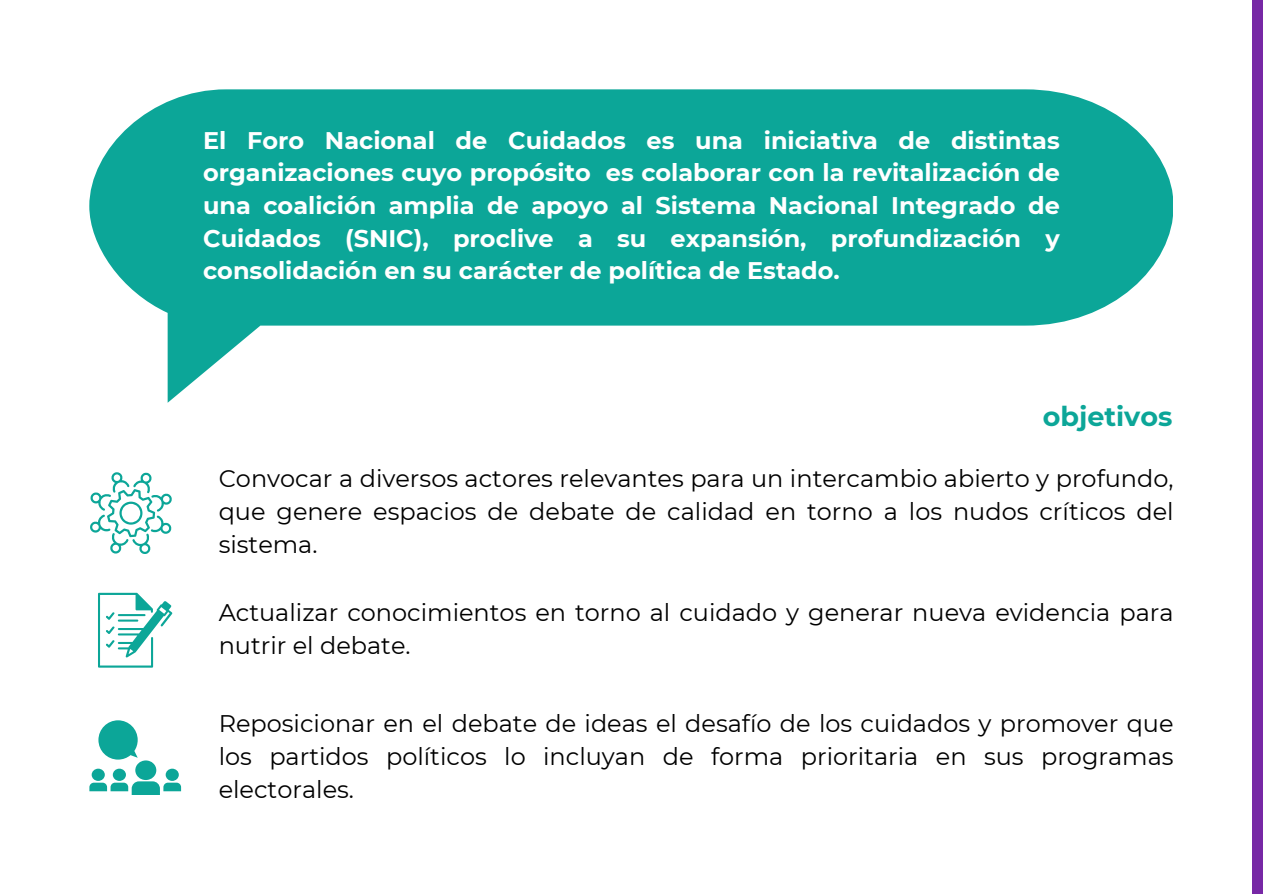
<style>
.page{position:relative;width:1263px;height:894px;background:#fff}
.page>*{position:absolute;margin:0;border:0;box-sizing:border-box;transform-origin:0 0}
.t1{font:700 27px "Montserrat";color:#0ca698}
.t2{font:24px/32.7px "Montserrat";color:#000;text-align:justify}
.t3{font:700 24px/32.7px "Montserrat";color:#fff;text-align:justify}
</style>
<div class="page">
<div style="left:89px;top:89px;width:1084px;height:236px;background:#0ca698"></div>
<svg style="left:90px;top:472px;width:81px;height:81px"></svg>
<svg style="left:98px;top:592px;width:74px;height:75px"></svg>
<svg style="left:89px;top:720px;width:92px;height:74px"></svg>
<div style="left:1252px;top:0;width:11px;height:893px;background:#7728a5"></div>
<h2 class="t3" style="left:203px;top:124px;width:858px">El Foro Nacional de Cuidados es una iniciativa de distintas organizaciones cuyo propósito es colaborar con la revitalización de una coalición amplia de apoyo al Sistema Nacional Integrado de Cuidados (SNIC), proclive a su expansión, profundización y consolidación en su carácter de política de Estado.</h2>
<p class="t1" style="left:1043px;top:400px;width:131px">objetivos</p>
<h1 class="t2" style="left:219px;top:462px;width:956px">Convocar a diversos actores relevantes para un intercambio abierto y profundo, que genere espacios de debate de calidad en torno a los nudos críticos del sistema.</h1>
<p class="t2" style="left:219px;top:596px;width:956px">Actualizar conocimientos en torno al cuidado y generar nueva evidencia para nutrir el debate.</p>
<p class="t2" style="left:219px;top:707px;width:956px">Reposicionar en el debate de ideas el desafío de los cuidados y promover que los partidos políticos lo incluyan de forma prioritaria en sus programas electorales.</p>
</div>
